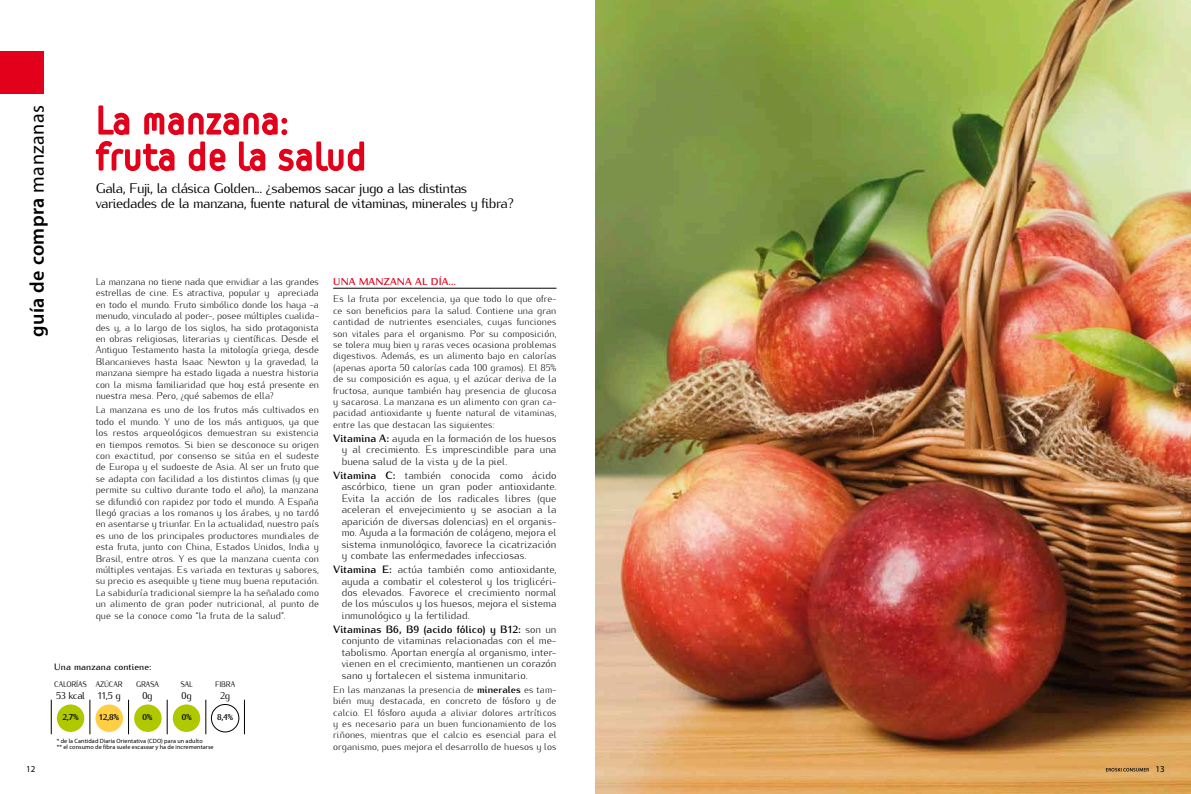
<style>
.page{position:relative;width:1191px;height:794px;background:#fff}
.page>*{position:absolute;margin:0;border:0;box-sizing:border-box;transform-origin:0 0}
.t1{font:600 20px "Myriad Pro";letter-spacing:.02em;color:#000}
.t2{font:14px/15px "Kurier";letter-spacing:-.04em;color:#000}
.t3{font:300 10.6px/11.4px "Kurier";letter-spacing:.005em;color:#000;text-align:justify}
.t4{font:700 10px "Kurier";letter-spacing:.015em;color:#e2001a}
.t5{font:10px "Kurier";letter-spacing:-.025em;color:#000}
.t6{font:300 9.8px/11.4px "Kurier";letter-spacing:.005em;color:#000;text-align:justify}
.t7{font:500 9.2px "Kurier";letter-spacing:.01em;color:#000}
.t8{font:9px "Myriad Pro";color:#000}
.t9{font:700 8.5px "Kurier";color:#000}
.t10{font:8px "Kurier";letter-spacing:-.02em;color:#000;scale:.88 1}
.t11{font:6.2px/6.4px "Myriad Pro";letter-spacing:.02em;color:#000}
.s1{font-weight:400}
.s2{font-weight:700}
</style>
<div class="page">
<div style="left:0;top:51px;width:44px;height:43px;background:#e2001a"></div>
<img style="left:595px;top:0;width:596px;height:794px">
<svg style="left:1106px;top:768px;width:42px;height:3px"></svg>
<hr style="left:333px;top:288px;width:223px;height:1px;background:#000">
<svg style="left:95px;top:105px;width:270px;height:67px"></svg>
<div style="left:134px;top:704px;width:28px;height:28px;background:#b0c800;border-radius:50%"></div>
<div style="left:173px;top:704px;width:27px;height:28px;background:#b0c800;border-radius:50%"></div>
<div style="left:211px;top:704px;width:28px;height:28px;border:1px solid #000;border-radius:50%"></div>
<div style="left:57px;top:704px;width:27px;height:28px;background:#b0c800;border-radius:50%"></div>
<div style="left:95px;top:704px;width:28px;height:28px;background:#fece44;border-radius:50%"></div>
<hr style="left:90px;top:699px;width:1px;height:35px;background:#000">
<hr style="left:51px;top:699px;width:1px;height:35px;background:#000">
<hr style="left:128px;top:699px;width:1px;height:35px;background:#000">
<hr style="left:167px;top:699px;width:1px;height:35px;background:#000">
<hr style="left:206px;top:699px;width:1px;height:35px;background:#000">
<hr style="left:244px;top:699px;width:1px;height:35px;background:#000">
<h1 class="t1" style="left:26px;top:337px;width:233px;rotate:-90deg">guía de compra <span class="s1">manzanas</span></h1>
<h2 class="t2" style="left:96px;top:179px;width:419px">Gala, Fuji, la clásica Golden... ¿sabemos sacar jugo a las distintas variedades de la manzana, fuente natural de vitaminas, minerales y fibra?</h2>
<p class="t4" style="left:333px;top:274px;width:124px">Una manzana al día...</p>
<p class="t6" style="left:333px;top:292px;width:225px">Es la fruta por excelencia, ya que todo lo que ofre&shy;ce son beneficios para la salud. Contiene una gran cantidad de nutrientes esenciales, cuyas funciones son vitales para el organismo. Por su composición, se tolera muy bien y raras veces ocasiona problemas digestivos. Además, es un alimento bajo en calorías (apenas aporta 50 calorías cada 100 gramos). El 85% de su composición es agua, y el azúcar deriva de la fructosa, aunque también hay presencia de glucosa y sacarosa. La manzana es un alimento con gran ca&shy;pacidad antioxidante y fuente natural de vitaminas, entre las que destacan las siguientes:</p>
<p class="t3" style="left:342px;top:432px;width:216px;text-indent:-9px"><span class="s2">Vitamina A:</span> ayuda en la formación de los huesos y al crecimiento. Es imprescindible para una buena salud de la vista y de la piel.</p>
<p class="t3" style="left:342px;top:469px;width:216px;text-indent:-9px"><span class="s2">Vitamina C:</span> también conocida como ácido ascó rbico, tiene un gran poder antioxidante.<br>Evita la acció n de los radicales libres (que aceleran el envejecimiento y se asocian a la aparición de diversas dolencias) en el organis&shy;mo. Ayuda a la formación de colágeno, mejora el sistema inmunológico, favorece la cicatrizació n y combate las enfermedades infecciosas.</p>
<p class="t3" style="left:342px;top:563px;width:216px;text-indent:-8px"><span class="s2">Vitamina E:</span> actúa también como antioxidante, ayuda a combatir el colesterol y los triglicéri&shy;dos elevados. Favorece el crecimiento normal de los músculos y los huesos, mejora el sistema inmunológico y la fertilidad.</p>
<p class="t3" style="left:342px;top:622px;width:216px;text-indent:-9px"><span class="s2">Vitaminas B6, B9 (acido fólico) y B12:</span> son un conjunto de vitaminas relacionadas con el me&shy;tabolismo. Aportan energía al organismo, inter&shy;vienen en el crecimiento, mantienen un corazón sano y fortalecen el sistema inmunitario.</p>
<p class="t6" style="left:333px;top:683px;width:225px">En las manzanas la presencia de <span class="s2">minerales</span> es tam&shy;bién muy destacada, en concreto de fósforo y de calcio. El fósforo ayuda a aliviar dolores artríticos y es necesario para un buen funcionamiento de los riñones, mientras que el calcio es esencial para el organismo, pues mejora el desarrollo de huesos y los</p>
<p class="t6" style="left:96px;top:275px;width:225px">La manzana no tiene nada que envidiar a las grandes estrellas de cine. Es atractiva, popular y apreciada en todo el mundo. Fruto simbólico donde los haya -a menudo, vinculado al poder-, posee múltiples cualida&shy;des y, a lo largo de los siglos, ha sido protagonista en obras religiosas, literarias y científicas. Desde el Antiguo Testamento hasta la mitología griega, desde Blancanieves hasta Isaac Newton y la gravedad, la manzana siempre ha estado ligada a nuestra historia con la misma familiaridad que hoy está presente en nuestra mesa. Pero, ¿qué sabemos de ella?</p>
<p class="t6" style="left:96px;top:403px;width:225px">La manzana es uno de los frutos más cultivados en todo el mundo. Y uno de los más antiguos, ya que los restos arqueológicos demuestran su existencia en tiempos remotos. Si bien se desconoce su origen con exactitud, por consenso se sitúa en el sudeste de Europa y el sudoeste de Asia. Al ser un fruto que se adapta con facilidad a los distintos climas (y que permite su cultivo durante todo el año), la manzana se difundió con rapidez por todo el mundo. A España llegó gracias a los romanos y los árabes, y no tardó en asentarse y triunfar. En la actualidad, nuestro país es uno de los principales productores mundiales de esta fruta, junto con China, Estados Unidos, India y Brasil, entre otros. Y es que la manzana cuenta con múltiples ventajas. Es variada en texturas y sabores, su precio es asequible y tiene muy buena reputación.<br>La sabiduría tradicional siempre la ha señalado como un alimento de gran poder nutricional, al punto de que se la conoce como “la fruta de la salud”.</p>
<p class="t7" style="left:54px;top:659px;width:99px">Una manzana contiene:</p>
<p class="t10" style="left:54px;top:678px;width:79px">CALORÍAS AZÚCAR</p>
<p class="t10" style="left:136px;top:678px;width:28px">GRASA</p>
<p class="t10" style="left:181px;top:678px;width:15px">SAL</p>
<p class="t10" style="left:215px;top:678px;width:24px">FIBRA</p>
<p class="t5" style="left:56px;top:688px;width:66px">53 kcal 11,5 g</p>
<p class="t5" style="left:142px;top:688px;width:12px">0g</p>
<p class="t5" style="left:182px;top:688px;width:12px">0g</p>
<p class="t5" style="left:220px;top:688px;width:12px">2g</p>
<p class="t9" style="left:62px;top:711px;width:18px">2,7%</p>
<p class="t9" style="left:99px;top:711px;width:22px">12,8%</p>
<p class="t9" style="left:142px;top:711px;width:12px">0%</p>
<p class="t9" style="left:182px;top:711px;width:12px">0%</p>
<p class="t9" style="left:217px;top:711px;width:18px">8,4%</p>
<p class="t11" style="left:57px;top:737px;width:158px">* de la Cantidad Diaria Orientativa (CDO) para un adulto<br>** el consumo de fibra suele escasear y ha de incrementarse</p>
<p class="t8" style="left:26px;top:763px;width:11px">12</p>
<p class="t8" style="left:1155px;top:763px;width:11px">13</p>
</div>
